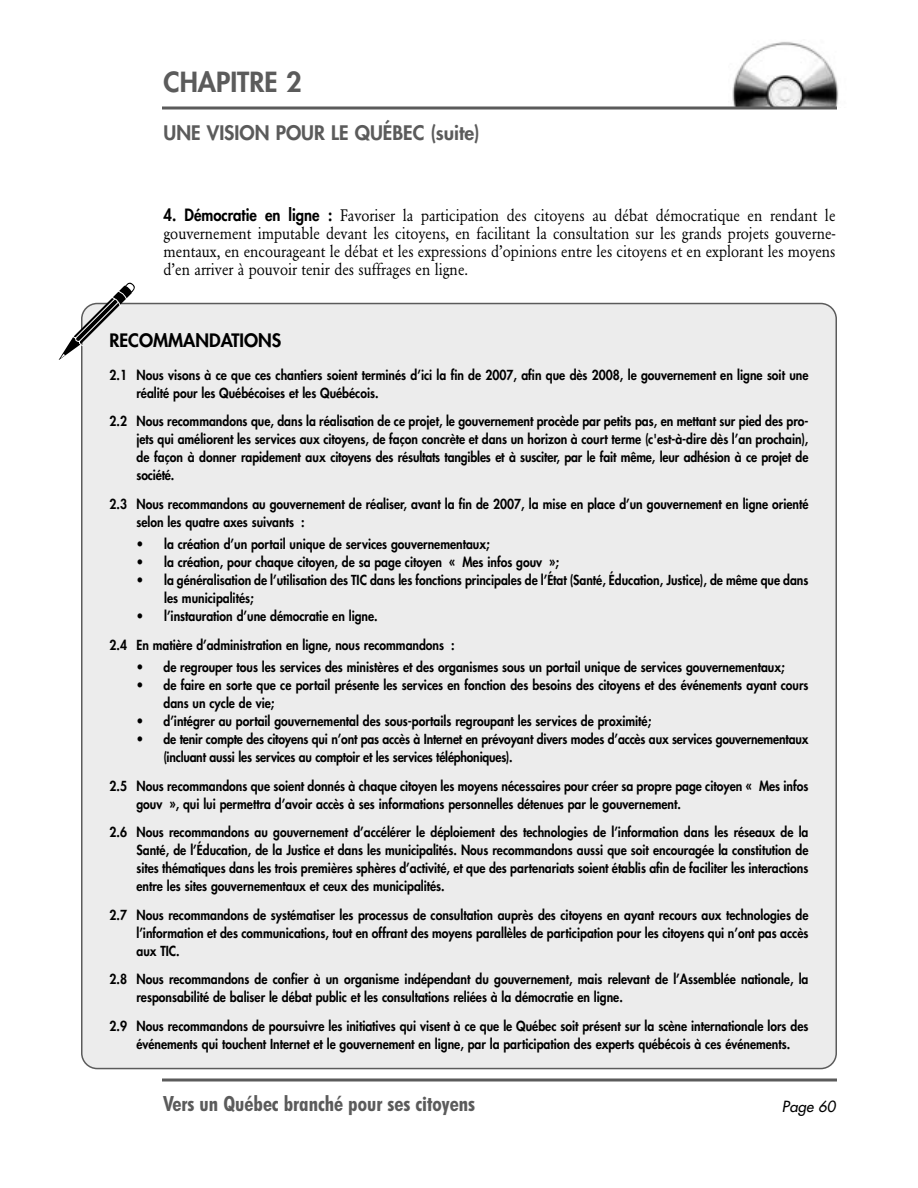
<style>
.page{position:relative;width:918px;height:1188px;background:#fff}
.page>*{position:absolute;margin:0;border:0;box-sizing:border-box;transform-origin:0 0}
.t1{font:800 27px "Futura";color:#5b5b5b}
.t2{font:700 condensed 21px "Futura BT";color:#5b5b5b}
.t3{font:800 19.5px "Futura";color:#5b5b5b}
.t4{font:800 18px "Futura";color:#000}
.t5{font:16.5px/18px "Garamond BE";color:#000;text-align:justify;scale:.9 1}
.t6{font:italic 15px "Futura";color:#000}
.t7{font:800 13.5px/18px "Futura";color:#000;scale:.9 1}
.s1{font-family:"Futura";font-weight:800}
</style>
<div class="page">
<img style="left:732px;top:41px;width:107px;height:65px">
<svg style="left:162px;top:106px;width:675px;height:4px;background:#818181"></svg>
<svg style="left:162px;top:1078px;width:675px;height:4px;background:#838383"></svg>
<div style="left:82px;top:304px;width:754px;height:765px;background:#ececec;border-radius:15px"></div>
<svg style="left:59px;top:283px;width:76px;height:77px"></svg>
<h1 class="t1" style="left:164px;top:70px;width:140px">CHAPITRE 2</h1>
<h3 class="t3" style="left:164px;top:124px;width:318px">UNE VISION POUR LE QUÉBEC (suite)</h3>
<p class="t5" style="left:164px;top:208px;width:748px"><span class="s1">4. Démocratie en ligne :</span> Favoriser la participation des citoyens au débat démocratique en rendant le gouvernement imputable devant les citoyens, en facilitant la consultation sur les grands projets gouverne&shy;mentaux, en encourageant le débat et les expressions d’opinions entre les citoyens et en explorant les moyens d’en arriver à pouvoir tenir des suffrages en ligne.</p>
<h3 class="t4" style="left:110px;top:332px;width:173px">RECOMMANDATIONS</h3>
<p class="t7" style="left:136px;top:367px;width:748px;text-indent:-27px">2.1 Nous visons à ce que ces chantiers soient terminés d’ici la fin de 2007, afin que dès 2008, le gouvernement en ligne soit une réalité pour les Québécoises et les Québécois.</p>
<p class="t7" style="left:137px;top:413px;width:748px;text-align:justify;text-indent:-27px">2.2 Nous recommandons que, dans la réalisation de ce projet, le gouvernement procède par petits pas, en mettant sur pied des pro&shy;jets qui améliorent les services aux citoyens, de façon concrète et dans un horizon à court terme (c'est-à-dire dès l’an prochain), de façon à donner rapidement aux citoyens des résultats tangibles et à susciter, par le fait même, leur adhésion à ce projet de société.</p>
<p class="t7" style="left:137px;top:496px;width:748px;text-indent:-27px">2.3 Nous recommandons au gouvernement de réaliser, avant la fin de 2007, la mise en place d’un gouvernement en ligne orienté selon les quatre axes suivants :</p>
<p class="t7" style="left:137px;top:536px;width:394px">• la création d’un portail unique de services gouvernementaux;</p>
<p class="t7" style="left:137px;top:554px;width:471px">• la création, pour chaque citoyen, de sa page citoyen « Mes infos gouv »;</p>
<p class="t7" style="left:164px;top:572px;width:717px;text-indent:-28px">• la généralisation de l’utilisation des TIC dans les fonctions principales de l’État (Santé, Éducation, Justice), de même que dans les municipalités;</p>
<p class="t7" style="left:110px;top:603px;width:385px;line-height:28.5px;text-indent:27px">• l’instauration d’une démocratie en ligne.<br>2.4 En matière d’administration en ligne, nous recommandons :</p>
<p class="t7" style="left:137px;top:659px;width:722px">• de regrouper tous les services des ministères et des organismes sous un portail unique de services gouvernementaux;</p>
<p class="t7" style="left:164px;top:677px;width:718px;text-indent:-27px">• de faire en sorte que ce portail présente les services en fonction des besoins des citoyens et des événements ayant cours dans un cycle de vie;</p>
<p class="t7" style="left:137px;top:713px;width:573px">• d’intégrer au portail gouvernemental des sous-portails regroupant les services de proximité;</p>
<p class="t7" style="left:164px;top:731px;width:718px;text-indent:-27px">• de tenir compte des citoyens qui n’ont pas accès à Internet en prévoyant divers modes d’accès aux services gouvernementaux (incluant aussi les services au comptoir et les services téléphoniques).</p>
<p class="t7" style="left:137px;top:778px;width:748px;text-indent:-27px">2.5 Nous recommandons que soient donnés à chaque citoyen les moyens nécessaires pour créer sa propre page citoyen « Mes infos gouv », qui lui permettra d’avoir accès à ses informations personnelles détenues par le gouvernement.</p>
<p class="t7" style="left:137px;top:824px;width:748px;text-align:justify;text-indent:-27px">2.6 Nous recommandons au gouvernement d’accélérer le déploiement des technologies de l’information dans les réseaux de la Santé, de l’Éducation, de la Justice et dans les municipalités. Nous recommandons aussi que soit encouragée la constitution de sites thématiques dans les trois premières sphères d’activité, et que des partenariats soient établis afin de faciliter les interactions entre les sites gouvernementaux et ceux des municipalités.</p>
<p class="t7" style="left:137px;top:907px;width:748px;text-align:justify;text-indent:-27px">2.7 Nous recommandons de systématiser les processus de consultation auprès des citoyens en ayant recours aux technologies de l’information et des communications, tout en offrant des moyens parallèles de participation pour les citoyens qui n’ont pas accès aux TIC.</p>
<p class="t7" style="left:137px;top:971px;width:748px;text-indent:-27px">2.8 Nous recommandons de confier à un organisme indépendant du gouvernement, mais relevant de l’Assemblée nationale, la responsabilité de baliser le débat public et les consultations reliées à la démocratie en ligne.</p>
<p class="t7" style="left:137px;top:1018px;width:748px;text-indent:-27px">2.9 Nous recommandons de poursuivre les initiatives qui visent à ce que le Québec soit présent sur la scène internationale lors des événements qui touchent Internet et le gouvernement en ligne, par la participation des experts québécois à ces événements.</p>
<h2 class="t2" style="left:164px;top:1095px;width:313px">Vers un Québec branché pour ses citoyens</h2>
<p class="t6" style="left:782px;top:1099px;width:55px">Page 60</p>
</div>
